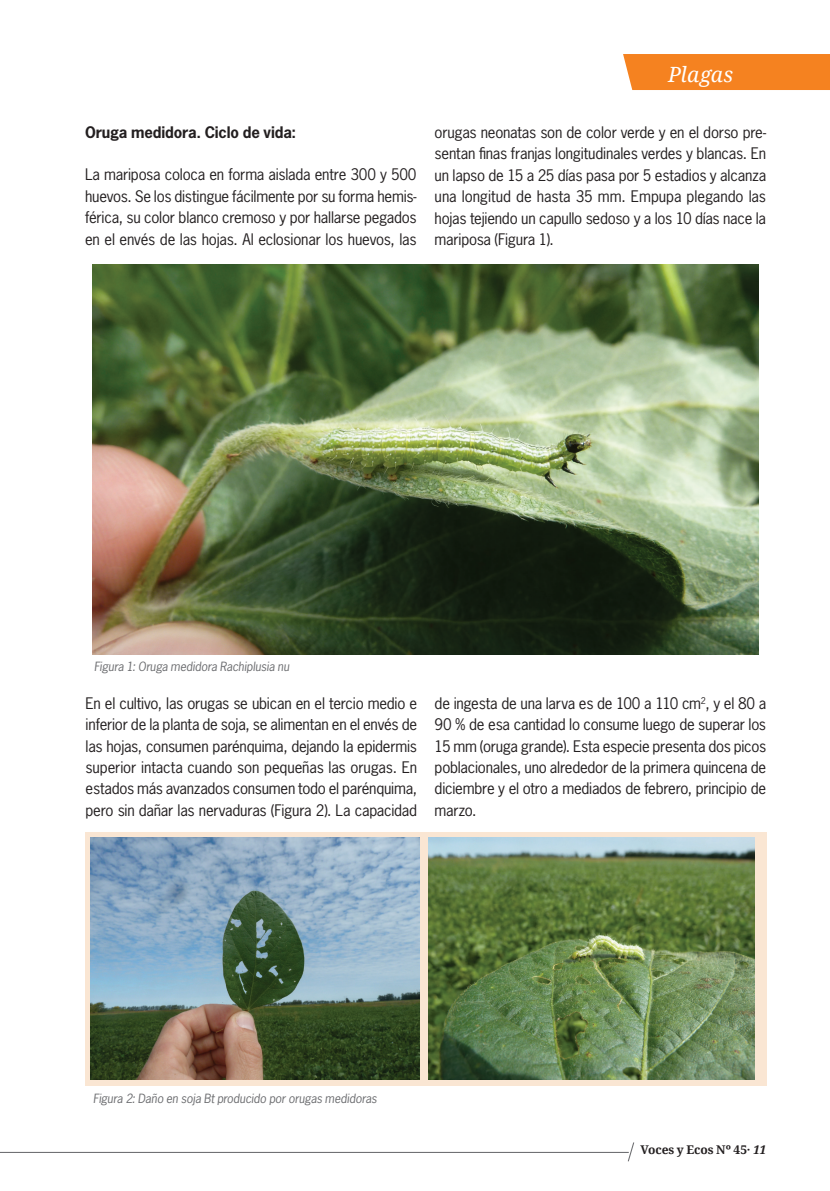
<style>
.page{position:relative;width:830px;height:1191px;background:#fff}
.page>*{position:absolute;margin:0;border:0;box-sizing:border-box;transform-origin:0 0}
.t1{font:italic 21px "Droid Serif";letter-spacing:.005em;color:#fff}
.t2{font:15px/21.5px "News Gothic Std";letter-spacing:-.015em;color:#231f20;text-align:justify}
.t3{font:700 15px "News Gothic Std";letter-spacing:-.01em;color:#231f20}
.t4{font:italic 12px "News Gothic Std";letter-spacing:-.01em;color:#6c6d70}
.t5{font:700 12px "Droid Serif";letter-spacing:-.005em;color:#231f20}
.s1{font-style:italic}
</style>
<div class="page">
<hr style="left:0;top:1151px;width:628px;height:2px;background:#6c6d70">
<svg style="left:626px;top:1142px;width:8px;height:20px"></svg>
<div style="left:623px;top:54px;width:206px;height:36px;background:#f58220"></div>
<img style="left:92px;top:265px;width:666px;height:389px">
<div style="left:85px;top:832px;width:680px;height:254px;background:#fae6d3"></div>
<img style="left:90px;top:837px;width:329px;height:242px">
<img style="left:428px;top:837px;width:326px;height:242px">
<p class="t3" style="left:85px;top:122px;width:212px">Oruga medidora. Ciclo de vida:</p>
<p class="t2" style="left:85px;top:164px;width:333px">La mariposa coloca en forma aislada entre 300 y 500 huevos. Se los distingue fácilmente por su forma hemis&shy;férica, su color blanco cremoso y por hallarse pegados en el envés de las hojas. Al eclosionar los huevos, las</p>
<h1 class="t1" style="left:668px;top:62px;width:67px">Plagas</h1>
<p class="t2" style="left:434px;top:121px;width:333px">orugas neonatas son de color verde y en el dorso pre&shy;sentan finas franjas longitudinales verdes y blancas. En un lapso de 15 a 25 días pasa por 5 estadios y alcanza una longitud de hasta 35 mm. Empupa plegando las hojas tejiendo un capullo sedoso y a los 10 días nace la mariposa (Figura 1).</p>
<p class="t4" style="left:94px;top:659px;width:196px">Figura 1: Oruga medidora Rachiplusia nu</p>
<p class="t2" style="left:86px;top:692px;width:333px">En el cultivo, las orugas se ubican en el tercio medio e inferior de la planta de soja, se alimentan en el envés de las hojas, consumen parénquima, dejando la epidermis superior intacta cuando son pequeñas las orugas. En estados más avanzados consumen todo el parénquima, pero sin dañar las nervaduras (Figura 2). La capacidad</p>
<p class="t2" style="left:434px;top:692px;width:333px">de ingesta de una larva es de 100 a 110 cm<sup>2</sup>, y el 80 a 90 % de esa cantidad lo consume luego de superar los 15 mm (oruga grande). Esta especie presenta dos picos poblacionales, uno alrededor de la primera quincena de diciembre y el otro a mediados de febrero, principio de marzo.</p>
<p class="t4" style="left:93px;top:1090px;width:285px">Figura 2: Daño en soja Bt producido por orugas medidoras</p>
<p class="t5" style="left:640px;top:1142px;width:127px">Voces y Ecos Nº 45· <span class="s1">11</span></p>
</div>
